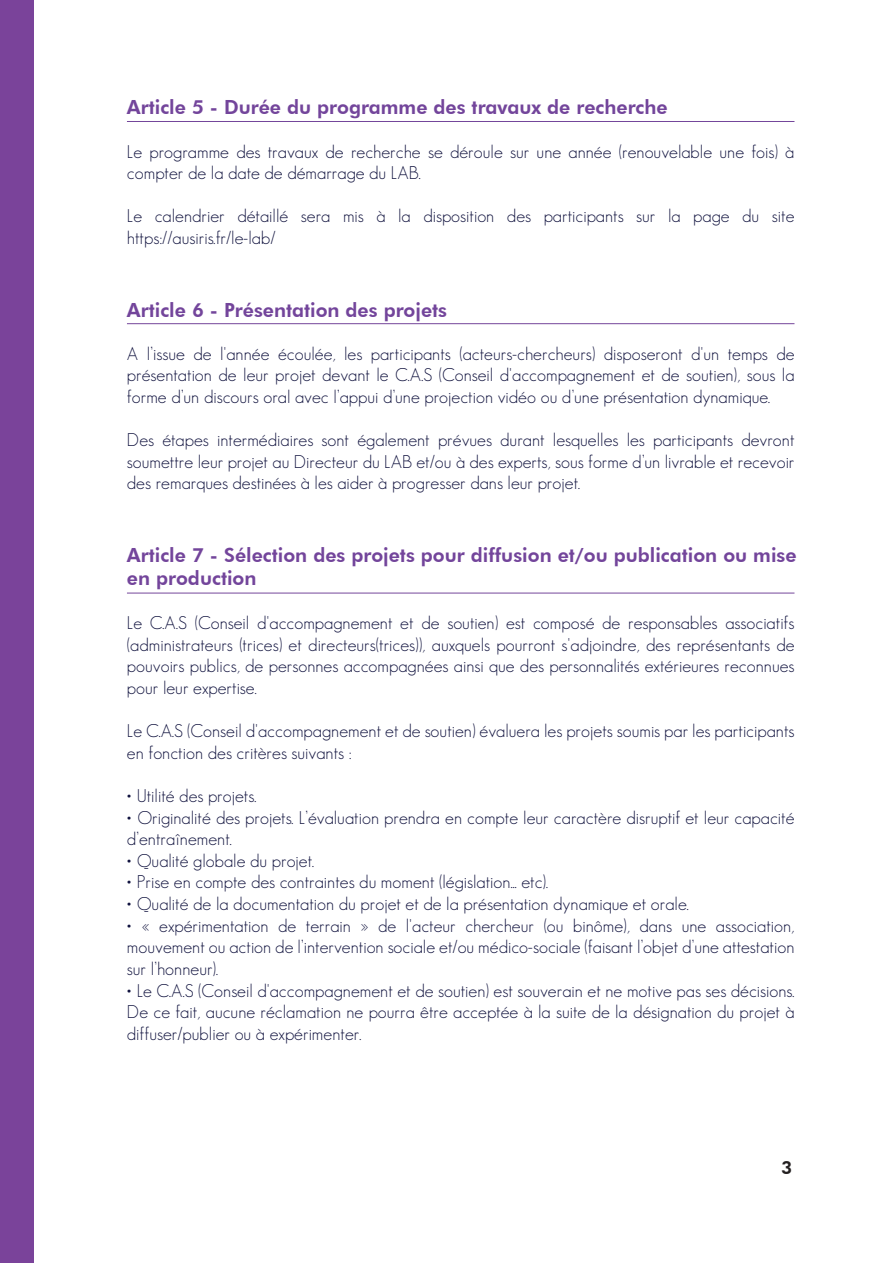
<style>
.page{position:relative;width:893px;height:1263px;background:#fff}
.page>*{position:absolute;margin:0;border:0;box-sizing:border-box;transform-origin:0 0}
.t1{font:800 19.5px/23.4px "Futura BT";color:#73459b}
.t2{font:300 18px/21.6px "Geosans";color:#10123e;text-align:justify}
.t3{font:800 18px "Futura BT";color:#231f20}
</style>
<div class="page">
<div style="left:0;top:0;width:33px;height:1263px;background:#7a439a"></div>
<hr style="left:127px;top:593px;width:667px;height:1px;background:#74469b">
<hr style="left:127px;top:323px;width:667px;height:1px;background:#74469b">
<hr style="left:127px;top:121px;width:667px;height:1px;background:#74469b">
<p class="t1" style="left:127px;top:96px;width:542px">Article 5 - Durée du programme des travaux de recherche</p>
<p class="t2" style="left:127px;top:141px;width:669px">Le programme des travaux de recherche se déroule sur une année (renouvelable une fois) à compter de la date de démarrage du LAB.</p>
<p class="t2" style="left:127px;top:205px;width:669px">Le calendrier détaillé sera mis à la disposition des participants sur la page du site https://ausiris.fr/le-lab/</p>
<p class="t1" style="left:127px;top:298px;width:322px">Article 6 - Présentation des projets</p>
<p class="t2" style="left:127px;top:343px;width:669px">A l’issue de l'année écoulée, les participants (acteurs-chercheurs) disposeront d'un temps de présentation de leur projet devant le C.A.S (Conseil d'accompagnement et de soutien), sous la forme d’un discours oral avec l’appui d’une projection vidéo ou d’une présentation dynamique.</p>
<p class="t2" style="left:127px;top:429px;width:669px">Des étapes intermédiaires sont également prévues durant lesquelles les participants devront soumettre leur projet au Directeur du LAB et/ou à des experts, sous forme d’un livrable et recevoir des remarques destinées à les aider à progresser dans leur projet.</p>
<p class="t1" style="left:127px;top:543px;width:671px">Article 7 - Sélection des projets pour diffusion et/ou publication ou mise en production</p>
<p class="t2" style="left:127px;top:612px;width:669px">Le C.A.S (Conseil d'accompagnement et de soutien) est composé de responsables associatifs (administrateurs (trices) et directeurs(trices)), auxquels pourront s'adjoindre, des représentants de pouvoirs publics, de personnes accompagnées ainsi que des personnalités extérieures reconnues pour leur expertise.</p>
<p class="t2" style="left:127px;top:720px;width:669px">Le C.A.S (Conseil d'accompagnement et de soutien) évaluera les projets soumis par les participants en fonction des critères suivants :</p>
<p class="t2" style="left:127px;top:785px;width:131px">• Utilité des projets.</p>
<p class="t2" style="left:127px;top:807px;width:669px">• Originalité des projets. L’évaluation prendra en compte leur caractère disruptif et leur capacité d’entraînement.</p>
<p class="t2" style="left:127px;top:850px;width:189px">• Qualité globale du projet.</p>
<p class="t2" style="left:127px;top:871px;width:423px">• Prise en compte des contraintes du moment (législation... etc).</p>
<p class="t2" style="left:127px;top:893px;width:563px">• Qualité de la documentation du projet et de la présentation dynamique et orale.</p>
<p class="t2" style="left:127px;top:915px;width:669px">• « expérimentation de terrain » de l'acteur chercheur (ou binôme), dans une association, mouvement ou action de l’intervention sociale et/ou médico-sociale (faisant l’objet d’une attestation sur l’honneur).</p>
<p class="t2" style="left:127px;top:979px;width:669px">• Le C.A.S (Conseil d'accompagnement et de soutien) est souverain et ne motive pas ses décisions.<br>De ce fait, aucune réclamation ne pourra être acceptée à la suite de la désignation du projet à diffuser/publier ou à expérimenter.</p>
<p class="t3" style="left:781px;top:1156px;width:13px">3</p>
</div>
